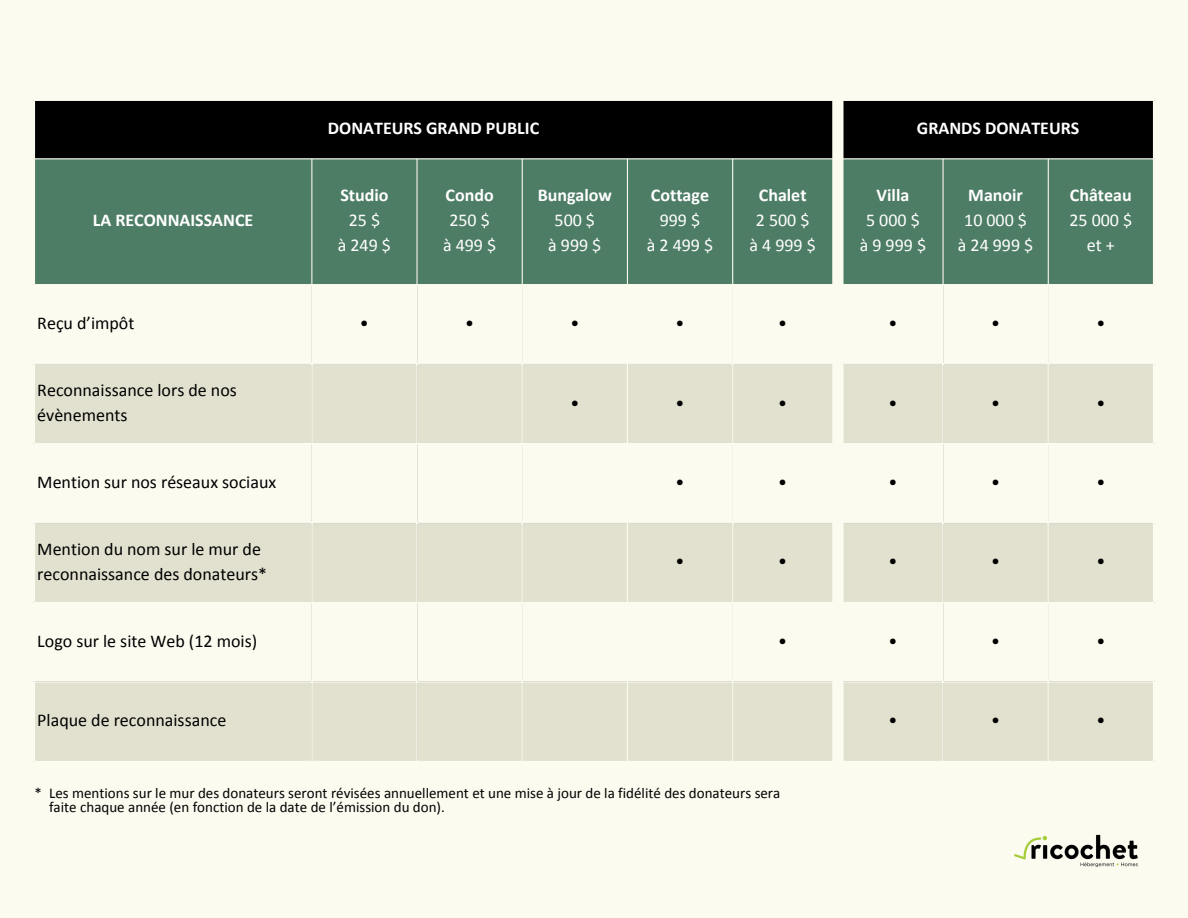
<style>
.page{position:relative;width:1188px;height:918px;background:#fcfbf0}
.page>*{position:absolute;margin:0;border:0;box-sizing:border-box;transform-origin:0 0}
.t1{font:18px/24.8px "Calibri";color:#000}
.t2{font:700 18px "Calibri";color:#fff}
.t3{font:18px "Calibri";color:#fff}
.t4{font:15px/14.7px "Calibri";color:#000}
</style>
<div class="page">
<div style="left:35px;top:101px;width:1118px;height:57px;background:#000"></div>
<div style="left:35px;top:159px;width:1118px;height:125px;background:#4e7d66"></div>
<svg style="left:35px;top:365px;width:1118px;height:396px;fill:#e2e1cf"></svg>
<hr style="left:311px;top:159px;width:1px;height:602px;background:#fcfbf0">
<hr style="left:416px;top:159px;width:2px;height:602px;background:#fcfbf0">
<hr style="left:522px;top:159px;width:1px;height:602px;background:#fcfbf0">
<hr style="left:627px;top:159px;width:1px;height:602px;background:#fcfbf0">
<hr style="left:732px;top:159px;width:1px;height:602px;background:#fcfbf0">
<hr style="left:943px;top:159px;width:1px;height:602px;background:#fcfbf0">
<hr style="left:1048px;top:159px;width:1px;height:602px;background:#fcfbf0">
<hr style="left:34px;top:443px;width:1120px;height:1px;background:#fcfbf0">
<hr style="left:34px;top:522px;width:1120px;height:2px;background:#fcfbf0">
<hr style="left:34px;top:602px;width:1120px;height:1px;background:#fcfbf0">
<hr style="left:34px;top:681px;width:1120px;height:2px;background:#fcfbf0">
<div style="left:832px;top:100px;width:12px;height:662px;background:#fcfbf0"></div>
<img style="left:1014px;top:834px;width:124px;height:34px">
<p class="t2" style="left:93px;top:212px;width:162px">LA RECONNAISSANCE</p>
<p class="t2" style="left:328px;top:120px;width:213px">DONATEURS GRAND PUBLIC</p>
<p class="t2" style="left:917px;top:120px;width:164px">GRANDS DONATEURS</p>
<p class="t2" style="left:340px;top:188px;width:50px">Studio</p>
<p class="t3" style="left:349px;top:212px;width:33px">25 $</p>
<p class="t3" style="left:338px;top:237px;width:55px">à 249 $</p>
<p class="t2" style="left:446px;top:188px;width:50px">Condo</p>
<p class="t3" style="left:449px;top:212px;width:42px">250 $</p>
<p class="t3" style="left:443px;top:237px;width:55px">à 499 $</p>
<p class="t2" style="left:538px;top:188px;width:76px">Bungalow</p>
<p class="t3" style="left:555px;top:212px;width:42px">500 $</p>
<p class="t3" style="left:548px;top:237px;width:55px">à 999 $</p>
<p class="t2" style="left:651px;top:188px;width:60px">Cottage</p>
<p class="t3" style="left:660px;top:212px;width:42px">999 $</p>
<p class="t3" style="left:647px;top:237px;width:68px">à 2 499 $</p>
<p class="t2" style="left:759px;top:188px;width:49px">Chalet</p>
<p class="t3" style="left:756px;top:212px;width:55px">2 500 $</p>
<p class="t3" style="left:750px;top:237px;width:68px">à 4 999 $</p>
<p class="t2" style="left:877px;top:188px;width:34px">Villa</p>
<p class="t3" style="left:866px;top:212px;width:55px">5 000 $</p>
<p class="t3" style="left:860px;top:237px;width:68px">à 9 999 $</p>
<p class="t2" style="left:968px;top:188px;width:56px">Manoir</p>
<p class="t3" style="left:964px;top:212px;width:64px">10 000 $</p>
<p class="t3" style="left:958px;top:237px;width:77px">à 24 999 $</p>
<p class="t2" style="left:1070px;top:188px;width:63px">Château</p>
<p class="t3" style="left:1069px;top:212px;width:64px">25 000 $</p>
<p class="t3" style="left:1087px;top:237px;width:29px">et +</p>
<p class="t1" style="left:37px;top:312px;width:99px">Reçu d’impôt</p>
<p class="t1" style="left:360px;top:312px;width:10px">•</p>
<p class="t1" style="left:465px;top:312px;width:10px">•</p>
<p class="t1" style="left:570px;top:312px;width:10px">•</p>
<p class="t1" style="left:676px;top:312px;width:10px">•</p>
<p class="t1" style="left:778px;top:312px;width:10px">•</p>
<p class="t1" style="left:889px;top:312px;width:10px">•</p>
<p class="t1" style="left:991px;top:312px;width:10px">•</p>
<p class="t1" style="left:1096px;top:312px;width:10px">•</p>
<p class="t1" style="left:37px;top:379px;width:201px">Reconnaissance lors de nos</p>
<p class="t1" style="left:37px;top:404px;width:92px">évènements</p>
<p class="t1" style="left:570px;top:392px;width:10px">•</p>
<p class="t1" style="left:676px;top:392px;width:10px">•</p>
<p class="t1" style="left:778px;top:392px;width:10px">•</p>
<p class="t1" style="left:889px;top:392px;width:10px">•</p>
<p class="t1" style="left:991px;top:392px;width:10px">•</p>
<p class="t1" style="left:1096px;top:392px;width:10px">•</p>
<p class="t1" style="left:37px;top:471px;width:241px">Mention sur nos réseaux sociaux</p>
<p class="t1" style="left:676px;top:471px;width:10px">•</p>
<p class="t1" style="left:778px;top:471px;width:10px">•</p>
<p class="t1" style="left:889px;top:471px;width:10px">•</p>
<p class="t1" style="left:991px;top:471px;width:10px">•</p>
<p class="t1" style="left:1096px;top:471px;width:10px">•</p>
<p class="t1" style="left:37px;top:538px;width:231px">Mention du nom sur le mur de reconnaissance des donateurs*</p>
<p class="t1" style="left:676px;top:551px;width:10px">•</p>
<p class="t1" style="left:778px;top:551px;width:10px">•</p>
<p class="t1" style="left:889px;top:551px;width:10px">•</p>
<p class="t1" style="left:991px;top:551px;width:10px">•</p>
<p class="t1" style="left:1096px;top:551px;width:10px">•</p>
<p class="t1" style="left:37px;top:630px;width:221px">Logo sur le site Web (12 mois)</p>
<p class="t1" style="left:778px;top:630px;width:10px">•</p>
<p class="t1" style="left:889px;top:630px;width:10px">•</p>
<p class="t1" style="left:991px;top:630px;width:10px">•</p>
<p class="t1" style="left:1096px;top:630px;width:10px">•</p>
<p class="t1" style="left:37px;top:710px;width:191px">Plaque de reconnaissance</p>
<p class="t1" style="left:889px;top:710px;width:10px">•</p>
<p class="t1" style="left:991px;top:710px;width:10px">•</p>
<p class="t1" style="left:1096px;top:710px;width:10px">•</p>
<h1 class="t4" style="left:35px;top:786px;width:9px">*</h1>
<p class="t4" style="left:49px;top:786px;width:733px">Les mentions sur le mur des donateurs seront révisées annuellement et une mise à jour de la fidélité des donateurs sera faite chaque année (en fonction de la date de l’émission du don).</p>
</div>
